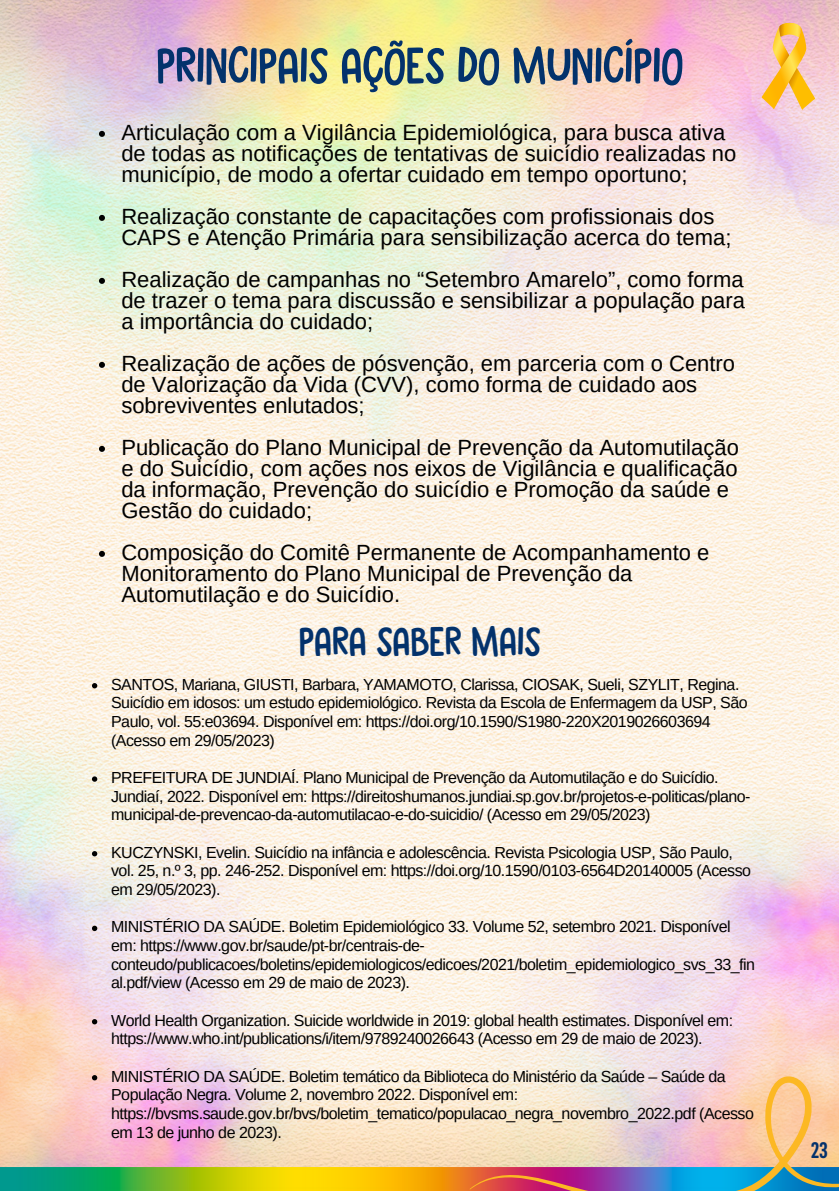
<style>
.page{position:relative;width:839px;height:1191px;background:#fff}
.page>*{position:absolute;margin:0;border:0;box-sizing:border-box;transform-origin:0 0}
.t1{font:52px "Kabouter DEMO";color:#03326c}
.t2{font:42px "Kabouter DEMO";color:#03326c}
.t3{font:22px/21px "Arimo";color:#000}
.t4{font:600 22px "Flama Condensed";color:#03326c}
.t5{font:16px/18.6px "Arimo";letter-spacing:-.03em;color:#000}
</style>
<div class="page">
<img style="left:0;top:0;width:838px;height:684px">
<img style="left:0;top:490px;width:474px;height:677px">
<img style="left:374px;top:734px;width:464px;height:433px">
<img style="left:0;top:1190px;width:469px;height:1px">
<img style="left:0;top:1167px;width:469px;height:23px">
<svg style="left:469px;top:1074px;width:369px;height:117px;background:#d7bfb7"></svg>
<svg style="left:99px;top:131px;width:6px;height:6px"></svg>
<svg style="left:99px;top:215px;width:6px;height:6px"></svg>
<svg style="left:99px;top:278px;width:6px;height:6px"></svg>
<svg style="left:99px;top:362px;width:6px;height:6px"></svg>
<svg style="left:99px;top:446px;width:6px;height:6px"></svg>
<svg style="left:99px;top:551px;width:6px;height:6px"></svg>
<svg style="left:92px;top:683px;width:5px;height:5px"></svg>
<svg style="left:92px;top:776px;width:5px;height:6px"></svg>
<svg style="left:92px;top:851px;width:5px;height:5px"></svg>
<svg style="left:92px;top:926px;width:5px;height:5px"></svg>
<svg style="left:92px;top:1019px;width:5px;height:5px"></svg>
<svg style="left:92px;top:1075px;width:5px;height:5px"></svg>
<svg style="left:761px;top:22px;width:56px;height:88px;background:#f7c281"></svg>
<p class="t1" style="left:156px;top:32px;width:528px">PRINCIPAIS AÇÕES DO MUNICÍPIO</p>
<p class="t3" style="left:121px;top:122px;width:616px">Articulação com a Vigilância Epidemiológica, para busca ativa de todas as notificações de tentativas de suicídio realizadas no município, de modo a ofertar cuidado em tempo oportuno;</p>
<p class="t3" style="left:121px;top:206px;width:611px">Realização constante de capacitações com profissionais dos<br>CAPS e Atenção Primária para sensibilização acerca do tema;</p>
<p class="t3" style="left:121px;top:269px;width:625px;text-align:justify">Realização de campanhas no “Setembro Amarelo”, como forma de trazer o tema para discussão e sensibilizar a população para a importância do cuidado;</p>
<p class="t3" style="left:121px;top:353px;width:615px">Realização de ações de pósvenção, em parceria com o Centro de Valorização da Vida (CVV), como forma de cuidado aos sobreviventes enlutados;</p>
<p class="t3" style="left:121px;top:437px;width:619px">Publicação do Plano Municipal de Prevenção da Automutilação e do Suicídio, com ações nos eixos de Vigilância e qualificação da informação, Prevenção do suicídio e Promoção da saúde e Gestão do cuidado;</p>
<p class="t3" style="left:121px;top:542px;width:589px">Composição do Comitê Permanente de Acompanhamento e<br>Monitoramento do Plano Municipal de Prevenção da<br>Automutilação e do Suicídio.</p>
<p class="t2" style="left:299px;top:614px;width:243px">PARA SABER MAIS</p>
<p class="t5" style="left:111px;top:675px;width:638px">SANTOS, Mariana, GIUSTI, Barbara, YAMAMOTO, Clarissa, CIOSAK, Sueli, SZYLIT, Regina.<br>Suicídio em idosos: um estudo epidemiológico. Revista da Escola de Enfermagem da USP, São Paulo, vol. 55:e03694. Disponível em: https://doi.org/10.1590/S1980-220X2019026603694 (Acesso em 29/05/2023)</p>
<p class="t5" style="left:111px;top:768px;width:641px">PREFEITURA DE JUNDIAÍ. Plano Municipal de Prevenção da Automutilação e do Suicídio.<br>Jundiaí, 2022. Disponível em: https://direitoshumanos.jundiai.sp.gov.br/projetos-e-politicas/plano&shy;municipal-de-prevencao-da-automutilacao-e-do-suicidio/ (Acesso em 29/05/2023)</p>
<p class="t5" style="left:111px;top:843px;width:641px">KUCZYNSKI, Evelin. Suicídio na infância e adolescência. Revista Psicologia USP, São Paulo, vol. 25, n.º 3, pp. 246-252. Disponível em: https://doi.org/10.1590/0103-6564D20140005 (Acesso em 29/05/2023).</p>
<p class="t5" style="left:111px;top:918px;width:645px">MINISTÉRIO DA SAÚDE. Boletim Epidemiológico 33. Volume 52, setembro 2021. Disponível em: https://www.gov.br/saude/pt-br/centrais-de&shy;conteudo/publicacoes/boletins/epidemiologicos/edicoes/2021/boletim_epidemiologico_svs_33_fin al.pdf/view (Acesso em 29 de maio de 2023).</p>
<p class="t5" style="left:111px;top:1011px;width:623px">World Health Organization. Suicide worldwide in 2019: global health estimates. Disponível em: https://www.who.int/publications/i/item/9789240026643 (Acesso em 29 de maio de 2023).</p>
<p class="t5" style="left:111px;top:1067px;width:644px">MINISTÉRIO DA SAÚDE. Boletim temático da Biblioteca do Ministério da Saúde – Saúde da População Negra. Volume 2, novembro 2022. Disponível em: https://bvsms.saude.gov.br/bvs/boletim_tematico/populacao_negra_novembro_2022.pdf (Acesso em 13 de junho de 2023).</p>
<p class="t4" style="left:810px;top:1136px;width:19px">23</p>
</div>
